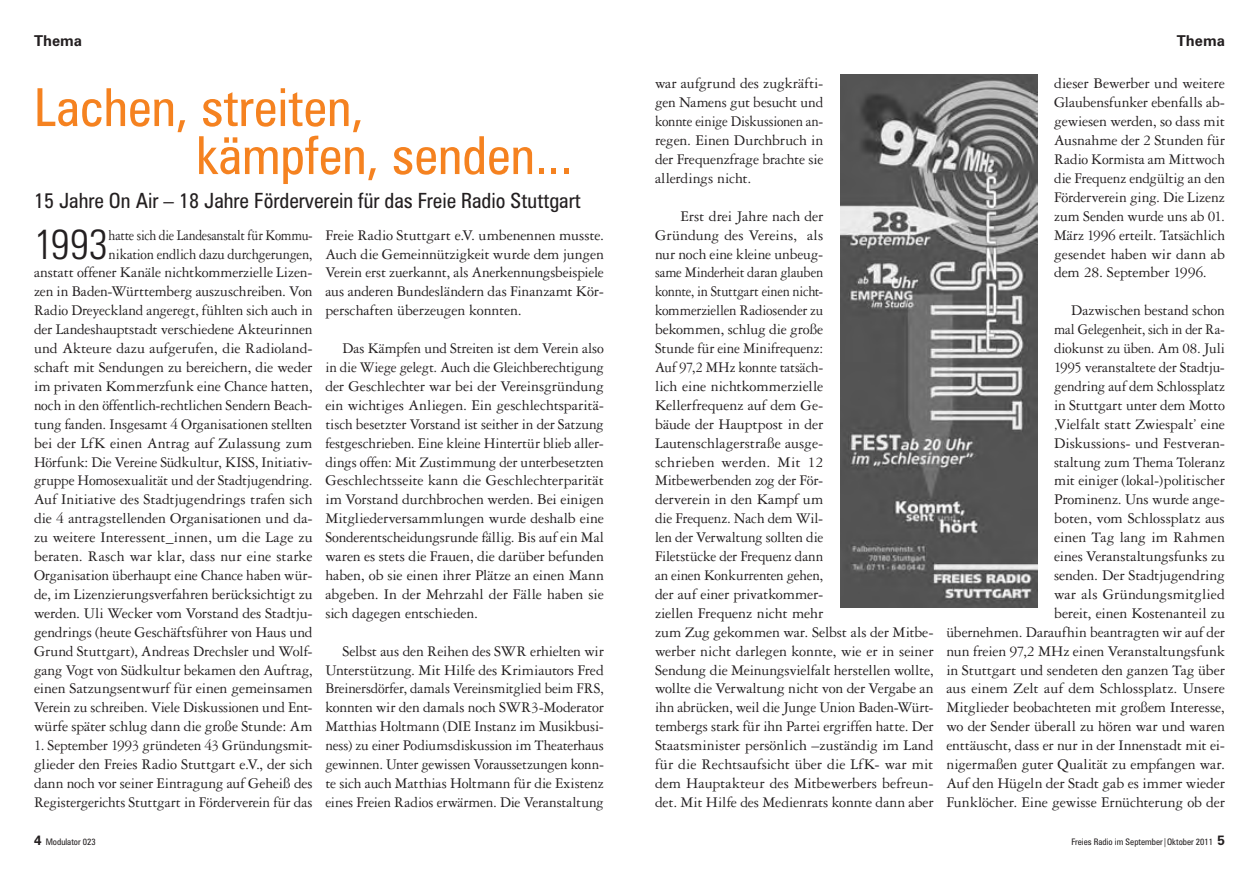
<style>
.page{position:relative;width:1259px;height:872px;background:#fff}
.page>*{position:absolute;margin:0;border:0;box-sizing:border-box;transform-origin:0 0}
.t1{font:condensed 52.5px/48px "Zurich BT";color:#f58220}
.t2{font:300 condensed 42px "Zurich BT";color:#231f20}
.t3{font:condensed 21px "Zurich BT";color:#231f20}
.t4{font:15.75px/18.9px "Garamond Three";letter-spacing:-.01em;color:#231f20;text-align:justify}
.t5{font:15.75px/18.9px "Garamond Three";letter-spacing:-.01em;color:#231f20;text-align:right;scale:.87 1}
.t6{font:700 15px "Zurich BT";color:#231f20}
.t7{font:condensed 9px "Zurich BT";color:#231f20}
.s1{font-weight:700;font-stretch:normal;font-size:13.5px}
</style>
<div class="page">
<img style="left:840px;top:74px;width:197px;height:533px">
<p class="t6" style="left:34px;top:32px;width:50px">Thema</p>
<h1 class="t1" style="left:196px;top:83px;width:378px;text-indent:-162px">Lachen, streiten,<br>kämpfen, senden...</h1>
<h3 class="t3" style="left:34px;top:188px;width:548px">15 Jahre On Air – 18 Jahre Förderverein für das Freie Radio Stuttgart</h3>
<h2 class="t2" style="left:34px;top:218px;width:76px">1993</h2>
<p class="t5" style="left:34px;top:225px;width:322px">hatte sich die Landesanstalt für Kommu-<br>nikation endlich dazu durchgerungen,<br>anstatt offener Kanäle nichtkommerzielle Lizen&shy;zen in Baden-Württemberg auszuschreiben. Von Radio Dreyeckland angeregt, fühlten sich auch in der Landeshauptstadt verschiedene Akteurinnen und Akteure dazu aufgerufen, die Radioland&shy;schaft mit Sendungen zu bereichern, die weder im privaten Kommerzfunk eine Chance hatten, noch in den öffentlich-rechtlichen Sendern Beach&shy;tung fanden. Insgesamt 4 Organisationen stellten bei der LfK einen Antrag auf Zulassung zum Hörfunk: Die Vereine Südkultur, KISS, Initiativ&shy;gruppe Homosexualität und der Stadtjugendring.<br>Auf Initiative des Stadtjugendrings trafen sich die 4 antragstellenden Organisationen und da&shy;zu weitere Interessent_innen, um die Lage zu beraten. Rasch war klar, dass nur eine starke Organisation überhaupt eine Chance haben wür&shy;de, im Lizenzierungsverfahren berücksichtigt zu werden. Uli Wecker vom Vorstand des Stadtju&shy;gendrings (heute Geschäftsführer von Haus und Grund Stuttgart), Andreas Drechsler und Wolf&shy;gang Vogt von Südkultur bekamen den Auftrag, einen Satzungsentwurf für einen gemeinsamen Verein zu schreiben. Viele Diskussionen und Ent&shy;würfe später schlug dann die große Stunde: Am</p>
<p class="t4" style="left:34px;top:736px;width:280px">1. September 1993 gründeten 43 Gründungsmit&shy;glieder den Freies Radio Stuttgart e.V., der sich dann noch vor seiner Eintragung auf Geheiß des Registergerichts Stuttgart in Förderverein für das</p>
<p class="t4" style="left:325px;top:225px;width:280px">Freie Radio Stuttgart e.V. umbenennen musste.<br>Auch die Gemeinnützigkeit wurde dem jungen Verein erst zuerkannt, als Anerkennungsbeispiele aus anderen Bundesländern das Finanzamt Kör&shy;perschaften überzeugen konnten.</p>
<p class="t4" style="left:325px;top:339px;width:280px;text-indent:17px">Das Kämpfen und Streiten ist dem Verein also in die Wiege gelegt. Auch die Gleichberechtigung der Geschlechter war bei der Vereinsgründung ein wichtiges Anliegen. Ein geschlechtsparitä&shy;tisch besetzter Vorstand ist seither in der Satzung festgeschrieben. Eine kleine Hintertür blieb aller&shy;dings offen: Mit Zustimmung der unterbesetzten Geschlechtsseite kann die Geschlechterparität im Vorstand durchbrochen werden. Bei einigen Mitgliederversammlungen wurde deshalb eine Sonderentscheidungsrunde fällig. Bis auf ein Mal waren es stets die Frauen, die darüber befunden haben, ob sie einen ihrer Plätze an einen Mann abgeben. In der Mehrzahl der Fälle haben sie sich dagegen entschieden.</p>
<p class="t4" style="left:325px;top:641px;width:280px;text-indent:17px">Selbst aus den Reihen des SWR erhielten wir Unterstützung. Mit Hilfe des Krimiautors Fred Breinersdörfer, damals Vereinsmitglied beim FRS, konnten wir den damals noch SWR3-Moderator Matthias Holtmann (DIE Instanz im Musikbusi&shy;ness) zu einer Podiumsdiskussion im Theaterhaus gewinnen. Unter gewissen Voraussetzungen konn&shy;te sich auch Matthias Holtmann für die Existenz eines Freien Radios erwärmen. Die Veranstaltung</p>
<p class="t4" style="left:655px;top:74px;width:170px">war aufgrund des zugkräfti&shy;gen Namens gut besucht und konnte einige Diskussionen an&shy;regen. Einen Durchbruch in der Frequenzfrage brachte sie allerdings nicht.</p>
<p class="t4" style="left:655px;top:207px;width:280px;text-align:left;text-indent:25px">Erst drei Jahre nach der<br>Gründung des Vereins, als<br>nur noch eine kleine unbeug-<br>same Minderheit daran glauben<br>konnte, in Stuttgart einen nicht-<br>kommerziellen Radiosender zu<br>bekommen, schlug die große<br>Stunde für eine Minifrequenz:<br>Auf 97,2 MHz konnte tatsäch-<br>lich eine nichtkommerzielle<br>Kellerfrequenz auf dem Ge-<br>bäude der Hauptpost in der Lautenschlagerstraße ausge-<br>schrieben werden. Mit 12<br>Mitbewerbenden zog der För-<br>derverein in den Kampf um<br>die Frequenz. Nach dem Wil-<br>len der Verwaltung sollten die<br>Filetstücke der Frequenz dann<br>an einen Konkurrenten gehen,<br>der auf einer privatkommer-<br>ziellen Frequenz nicht mehr<br>zum Zug gekommen war. Selbst als der Mitbe&shy;werber nicht darlegen konnte, wie er in seiner Sendung die Meinungsvielfalt herstellen wollte, wollte die Verwaltung nicht von der Vergabe an ihn abrücken, weil die Junge Union Baden-Würt&shy;tembergs stark für ihn Partei ergriffen hatte. Der Staatsminister persönlich –zuständig im Land für die Rechtsaufsicht über die LfK- war mit dem Hauptakteur des Mitbewerbers befreun&shy;det. Mit Hilfe des Medienrats konnte dann aber</p>
<p class="t6" style="left:1176px;top:32px;width:50px">Thema</p>
<p class="t4" style="left:1054px;top:74px;width:172px">dieser Bewerber und weitere Glaubensfunker ebenfalls ab&shy;gewiesen werden, so dass mit Ausnahme der 2 Stunden für Radio Kormista am Mittwoch die Frequenz endgültig an den Förderverein ging. Die Lizenz zum Senden wurde uns ab 01.<br>März 1996 erteilt. Tatsächlich gesendet haben wir dann ab dem 28. September 1996.</p>
<p class="t4" style="left:946px;top:301px;width:280px;text-align:right">Dazwischen bestand schon<br>mal Gelegenheit, sich in der Ra-<br>diokunst zu üben. Am 08. Juli<br>1995 veranstaltete der Stadtju-<br>gendring auf dem Schlossplatz<br>in Stuttgart unter dem Motto<br>‚Vielfalt statt Zwiespalt’ eine<br>Diskussions- und Festveran-<br>staltung zum Thema Toleranz<br>mit einiger (lokal-)politischer<br>Prominenz. Uns wurde ange-<br>boten, vom Schlossplatz aus<br>einen Tag lang im Rahmen<br>eines Veranstaltungsfunks zu<br>senden. Der Stadtjugendring<br>war als Gründungsmitglied<br>bereit, einen Kostenanteil zu<br>übernehmen. Daraufhin beantragten wir auf der nun freien 97,2 MHz einen Veranstaltungsfunk in Stuttgart und sendeten den ganzen Tag über aus einem Zelt auf dem Schlossplatz. Unsere Mitglieder beobachteten mit großem Interesse, wo der Sender überall zu hören war und waren enttäuscht, dass er nur in der Innenstadt mit ei&shy;nigermaßen guter Qualität zu empfangen war.<br>Auf den Hügeln der Stadt gab es immer wieder Funklöcher. Eine gewisse Ernüchterung ob der</p>
<p class="t7" style="left:34px;top:836px;width:63px"><span class="s1">4</span> Modulator 023</p>
<p class="t7" style="left:1071px;top:836px;width:155px">Freies Radio im September|Oktober 2011 <span class="s1">5</span></p>
</div>
